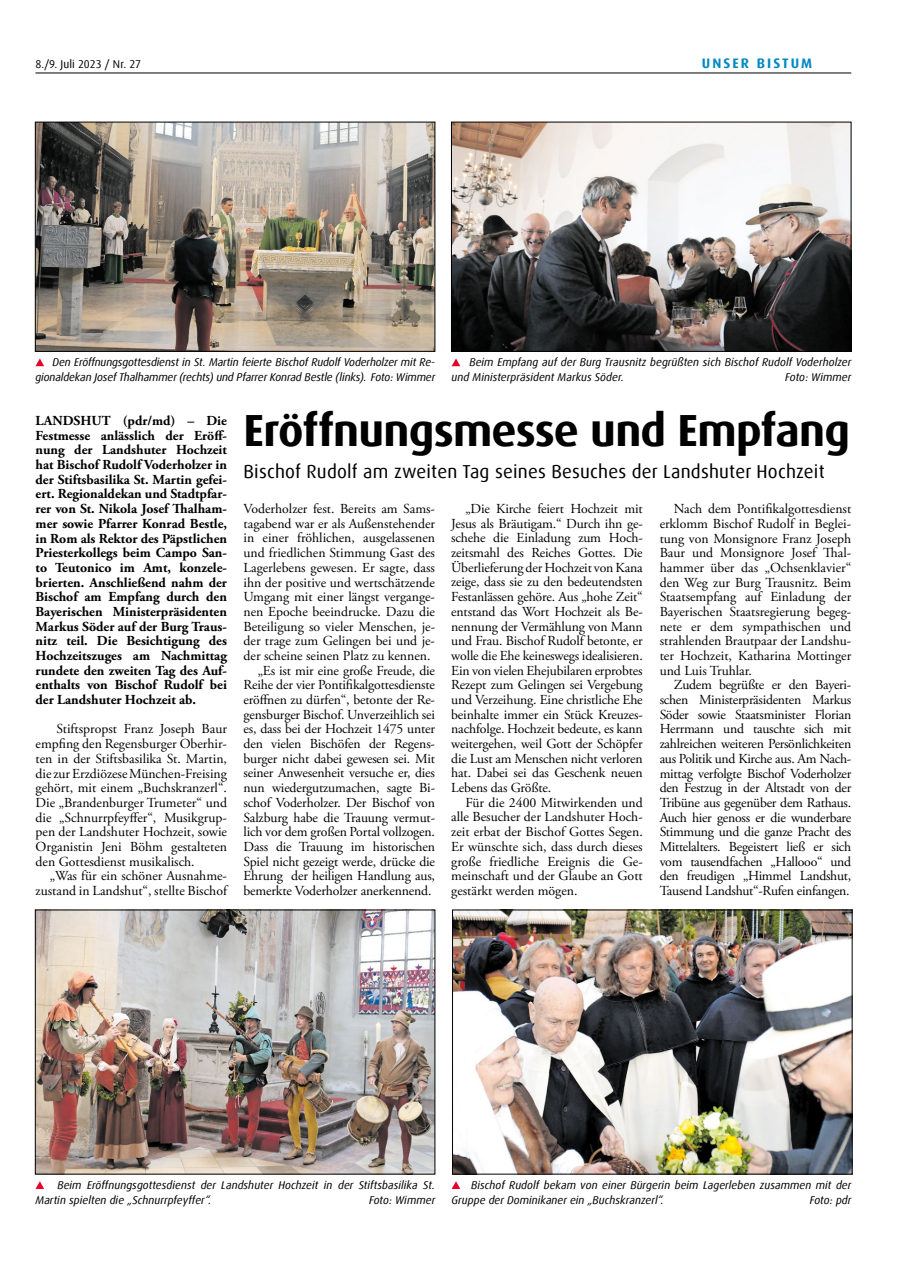
<style>
.page{position:relative;width:908px;height:1276px;background:#fff}
.page>*{position:absolute;margin:0;border:0;box-sizing:border-box;transform-origin:0 0}
.t1{font:700 45px "Dax Offc Pro";letter-spacing:-.02em;color:#000}
.t2{font:18.75px "Dax Offc Pro";letter-spacing:.01em;color:#000}
.t3{font:13.75px/14.6px "Adobe Garamond Pro";letter-spacing:-.01em;color:#000;text-align:justify}
.t4{font:700 13.75px/14.6px "Adobe Garamond Pro";color:#000;text-align:justify}
.t5{font:700 13.75px "Dax Offc Pro";letter-spacing:.15em;color:#0088c3}
.t6{font:italic 11.25px/14.8px "Dax Offc Pro";color:#000}
.t7{font:11.25px "Dax Offc Pro";letter-spacing:.005em;color:#000}
</style>
<div class="page">
<hr style="left:35px;top:73px;width:815px;height:1px;background:#000">
<img style="left:37px;top:124px;width:396px;height:225px">
<svg style="left:35px;top:358px;width:9px;height:8px"></svg>
<img style="left:453px;top:124px;width:395px;height:225px">
<div style="left:451px;top:122px;width:399px;height:229px;border:1px solid #000"></div>
<svg style="left:451px;top:358px;width:9px;height:8px"></svg>
<img style="left:37px;top:912px;width:396px;height:260px">
<svg style="left:35px;top:1181px;width:9px;height:8px"></svg>
<img style="left:454px;top:912px;width:395px;height:260px">
<div style="left:452px;top:910px;width:399px;height:264px;border:1px solid #000"></div>
<svg style="left:451px;top:1181px;width:9px;height:8px"></svg>
<p class="t7" style="left:35px;top:56px;width:107px">8./9. Juli 2023 / Nr. 27</p>
<p class="t5" style="left:701px;top:54px;width:112px">UNSER BISTUM</p>
<p class="t6" style="left:35px;top:355px;width:401px;text-align:right">Den Eröffnungsgottesdienst in St. Martin feierte Bischof Rudolf Voderholzer mit Re&shy;gionaldekan Josef Thalhammer (rechts) und Pfarrer Konrad Bestle (links). Foto: Wimmer</p>
<p class="t6" style="left:451px;top:355px;width:401px;text-indent:18px">Beim Empfang auf der Burg Trausnitz begrüßten sich Bischof Rudolf Voderholzer und Ministerpräsident Markus Söder.</p>
<p class="t6" style="left:784px;top:370px;width:68px">Foto: Wimmer</p>
<p class="t4" style="left:36px;top:413px;width:193px">LANDSHUT (pdr/md) – Die Festmesse anlässlich der Eröff&shy;nung der Landshuter Hochzeit hat Bischof Rudolf Voderholzer in der Stiftsbasilika St. Martin gefei&shy;ert. Regionaldekan und Stadtpfar&shy;rer von St. Nikola Josef Thalham&shy;mer sowie Pfarrer Konrad Bestle, in Rom als Rektor des Päpstlichen Priesterkollegs beim Campo San&shy;to Teutonico im Amt, konzele&shy;brierten. Anschließend nahm der Bischof am Empfang durch den Bayerischen Ministerpräsidenten Markus Söder auf der Burg Traus&shy;nitz teil. Die Besichtigung des Hochzeitszuges am Nachmittag rundete den zweiten Tag des Auf&shy;enthalts von Bischof Rudolf bei der Landshuter Hochzeit ab.</p>
<p class="t3" style="left:36px;top:722px;width:193px;text-indent:21px">Stiftspropst Franz Joseph Baur empfing den Regensburger Oberhir&shy;ten in der Stiftsbasilika St. Martin, die zur Erzdiözese München-Freising gehört, mit einem „Buchskranzerl“.<br>Die „Brandenburger Trumeter“ und die „Schnurrpfeyffer“, Musikgrup&shy;pen der Landshuter Hochzeit, sowie Organistin Jeni Böhm gestalteten den Gottesdienst musikalisch.</p>
<p class="t3" style="left:36px;top:869px;width:193px;text-align:right">„Was für ein schöner Ausnahme&shy;zustand in Landshut“, stellte Bischof</p>
<h1 class="t1" style="left:243px;top:401px;width:607px">Eröffnungsmesse und Empfang</h1>
<h2 class="t2" style="left:243px;top:459px;width:582px">Bischof Rudolf am zweiten Tag seines Besuches der Landshuter Hochzeit</h2>
<p class="t3" style="left:659px;top:502px;width:193px;text-indent:14px">Nach dem Pontifikalgottesdienst erklomm Bischof Rudolf in Beglei&shy;tung von Monsignore Franz Joseph Baur und Monsignore Josef Thal&shy;hammer über das „Ochsenklavier“ den Weg zur Burg Trausnitz. Beim Staatsempfang auf Einladung der Bayerischen Staatsregierung begeg&shy;nete er dem sympathischen und strahlenden Brautpaar der Landshu&shy;ter Hochzeit, Katharina Mottinger und Luis Truhlar.</p>
<p class="t3" style="left:659px;top:678px;width:193px;text-indent:14px">Zudem begrüßte er den Bayeri&shy;schen Ministerpräsidenten Markus Söder sowie Staatsminister Florian Herrmann und tauschte sich mit zahlreichen weiteren Persönlichkeiten aus Politik und Kirche aus. Am Nach&shy;mittag verfolgte Bischof Voderholzer den Festzug in der Altstadt von der Tribüne aus gegenüber dem Rathaus.<br>Auch hier genoss er die wunderbare Stimmung und die ganze Pracht des Mittelalters. Begeistert ließ er sich vom tausendfachen „Hallooo“ und den freudigen „Himmel Landshut, Tausend Landshut“-Rufen einfangen.</p>
<p class="t3" style="left:451px;top:502px;width:193px;text-indent:14px">„Die Kirche feiert Hochzeit mit Jesus als Bräutigam.“ Durch ihn ge&shy;schehe die Einladung zum Hoch&shy;zeitsmahl des Reiches Gottes. Die Überlieferung der Hochzeit von Kana zeige, dass sie zu den bedeutendsten Festanlässen gehöre. Aus „hohe Zeit“ entstand das Wort Hochzeit als Be&shy;nennung der Vermählung von Mann und Frau. Bischof Rudolf betonte, er wolle die Ehe keineswegs idealisieren.<br>Ein von vielen Ehejubilaren erprobtes Rezept zum Gelingen sei Vergebung und Verzeihung. Eine christliche Ehe beinhalte immer ein Stück Kreuzes&shy;nachfolge. Hochzeit bedeute, es kann weitergehen, weil Gott der Schöpfer die Lust am Menschen nicht verloren hat. Dabei sei das Geschenk neuen Lebens das Größte.</p>
<p class="t3" style="left:451px;top:795px;width:193px;text-indent:14px">Für die 2400 Mitwirkenden und alle Besucher der Landshuter Hoch&shy;zeit erbat der Bischof Gottes Segen.<br>Er wünschte sich, dass durch dieses große friedliche Ereignis die Ge&shy;meinschaft und der Glaube an Gott gestärkt werden mögen.</p>
<p class="t3" style="left:243px;top:502px;width:193px">Voderholzer fest. Bereits am Sams-</p>
<p class="t3" style="left:243px;top:516px;width:193px">tagabend war er als Außenstehender</p>
<p class="t3" style="left:243px;top:531px;width:193px">in einer fröhlichen, ausgelassenen</p>
<p class="t3" style="left:243px;top:546px;width:193px">und friedlichen Stimmung Gast des</p>
<p class="t3" style="left:243px;top:560px;width:193px">Lagerlebens gewesen. Er sagte, dass</p>
<p class="t3" style="left:243px;top:575px;width:193px">ihn der positive und wertschätzende</p>
<p class="t3" style="left:243px;top:590px;width:193px">Umgang mit einer längst vergange-</p>
<p class="t3" style="left:243px;top:604px;width:193px">nen Epoche beeindrucke. Dazu die</p>
<p class="t3" style="left:243px;top:619px;width:193px">Beteiligung so vieler Menschen, je-</p>
<p class="t3" style="left:243px;top:634px;width:193px">der trage zum Gelingen bei und je-</p>
<p class="t3" style="left:243px;top:649px;width:188px">der scheine seinen Platz zu kennen.</p>
<p class="t3" style="left:257px;top:663px;width:179px">„Es ist mir eine große Freude, die</p>
<p class="t3" style="left:243px;top:678px;width:193px">Reihe der vier Pontifikalgottesdienste</p>
<p class="t3" style="left:243px;top:693px;width:193px">eröffnen zu dürfen“, betonte der Re-</p>
<p class="t3" style="left:243px;top:707px;width:193px">gensburger Bischof. Unverzeihlich sei</p>
<p class="t3" style="left:243px;top:722px;width:193px">es, dass bei der Hochzeit 1475 unter</p>
<p class="t3" style="left:243px;top:737px;width:193px">den vielen Bischöfen der Regens-</p>
<p class="t3" style="left:243px;top:751px;width:193px">burger nicht dabei gewesen sei. Mit</p>
<p class="t3" style="left:243px;top:766px;width:193px">seiner Anwesenheit versuche er, dies</p>
<p class="t3" style="left:243px;top:781px;width:193px">nun wiedergutzumachen, sagte Bi-</p>
<p class="t3" style="left:243px;top:795px;width:193px">schof Voderholzer. Der Bischof von</p>
<p class="t3" style="left:243px;top:810px;width:193px">Salzburg habe die Trauung vermut-</p>
<p class="t3" style="left:243px;top:825px;width:193px">lich vor dem großen Portal vollzogen.</p>
<p class="t3" style="left:243px;top:839px;width:193px">Dass die Trauung im historischen</p>
<p class="t3" style="left:243px;top:854px;width:193px">Spiel nicht gezeigt werde, drücke die</p>
<p class="t3" style="left:243px;top:869px;width:193px">Ehrung der heiligen Handlung aus,</p>
<p class="t3" style="left:243px;top:884px;width:189px">bemerkte Voderholzer anerkennend.</p>
<p class="t6" style="left:35px;top:1177px;width:401px;text-indent:22px">Beim Eröffnungsgottesdienst der Landshuter Hochzeit in der Stiftsbasilika St.<br>Martin spielten die „Schnurrpfeyffer“.</p>
<p class="t6" style="left:369px;top:1192px;width:68px">Foto: Wimmer</p>
<p class="t6" style="left:451px;top:1177px;width:401px;text-indent:19px">Bischof Rudolf bekam von einer Bürgerin beim Lagerleben zusammen mit der<br>Gruppe der Dominikaner ein „Buchskranzerl“.</p>
<p class="t6" style="left:809px;top:1192px;width:43px">Foto: pdr</p>
</div>
